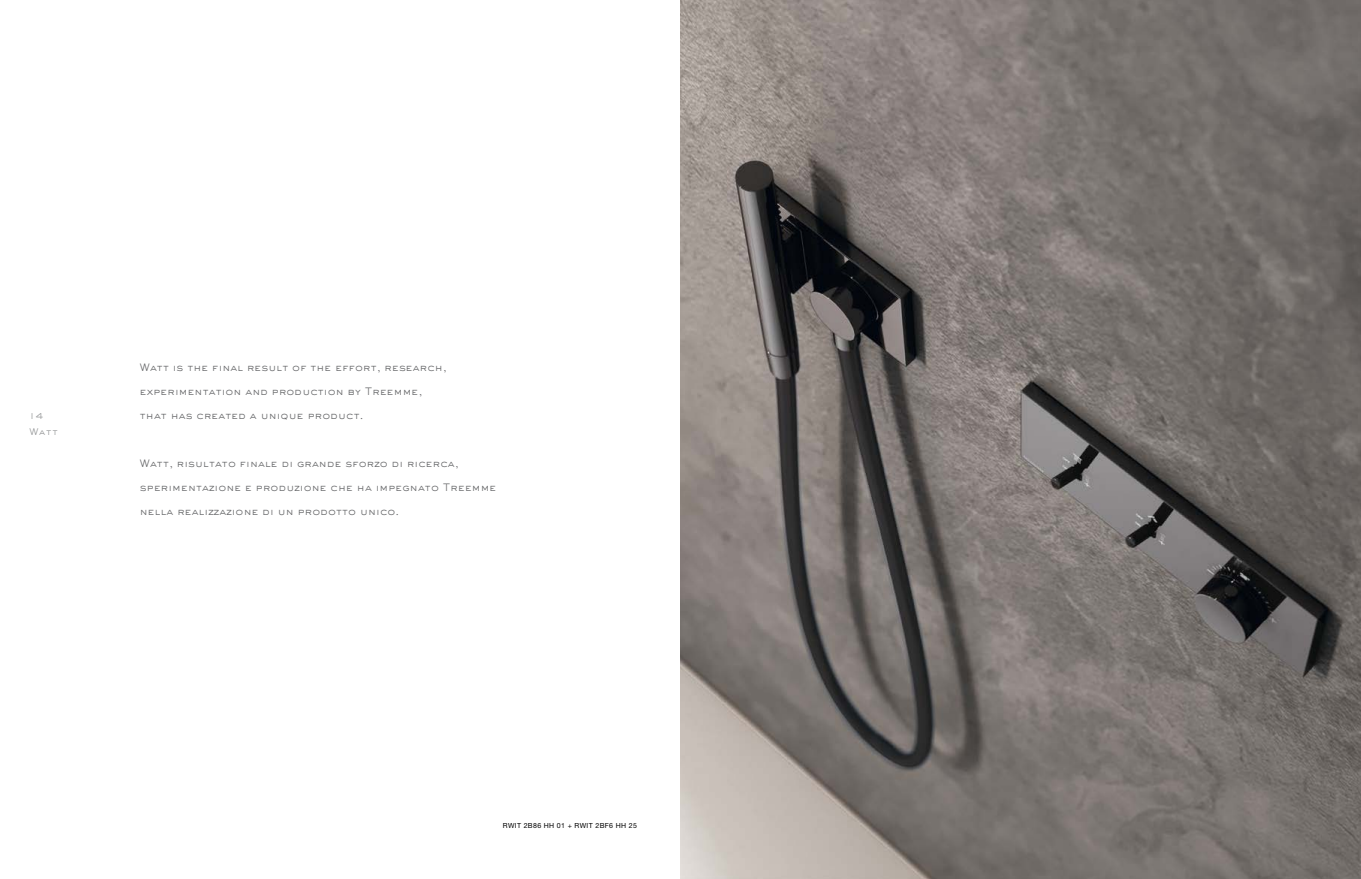
<style>
.page{position:relative;width:1361px;height:879px;background:#fff}
.page>*{position:absolute;margin:0;border:0;box-sizing:border-box;transform-origin:0 0}
.t1{font:300 10px "Sackers Gothic W01";letter-spacing:.01em;color:#646567}
.t2{font:300 9px/16px "Sackers Gothic W01";letter-spacing:.1em;color:#919394}
.t3{font:7px "Helvetica Neue LT Pro";letter-spacing:.05em;color:#000}
</style>
<div class="page">
<img style="left:680px;top:0;width:681px;height:879px">
<p class="t2" style="left:29px;top:408px;width:30px">14<br>Watt</p>
<p class="t1" style="left:140px;top:364px;width:308px">Watt is the final result of the effort, research,</p>
<p class="t1" style="left:140px;top:388px;width:284px">experimentation and production by Treemme,</p>
<p class="t1" style="left:140px;top:412px;width:225px">that has created a unique product.</p>
<p class="t1" style="left:140px;top:460px;width:320px">Watt, risultato finale di grande sforzo di ricerca,</p>
<p class="t1" style="left:140px;top:484px;width:358px">sperimentazione e produzione che ha impegnato Treemme</p>
<p class="t1" style="left:140px;top:508px;width:261px">nella realizzazione di un prodotto unico.</p>
<p class="t3" style="left:503px;top:823px;width:136px">RWIT 2B86 HH 01 + RWIT 2BF6 HH 25</p>
</div>
